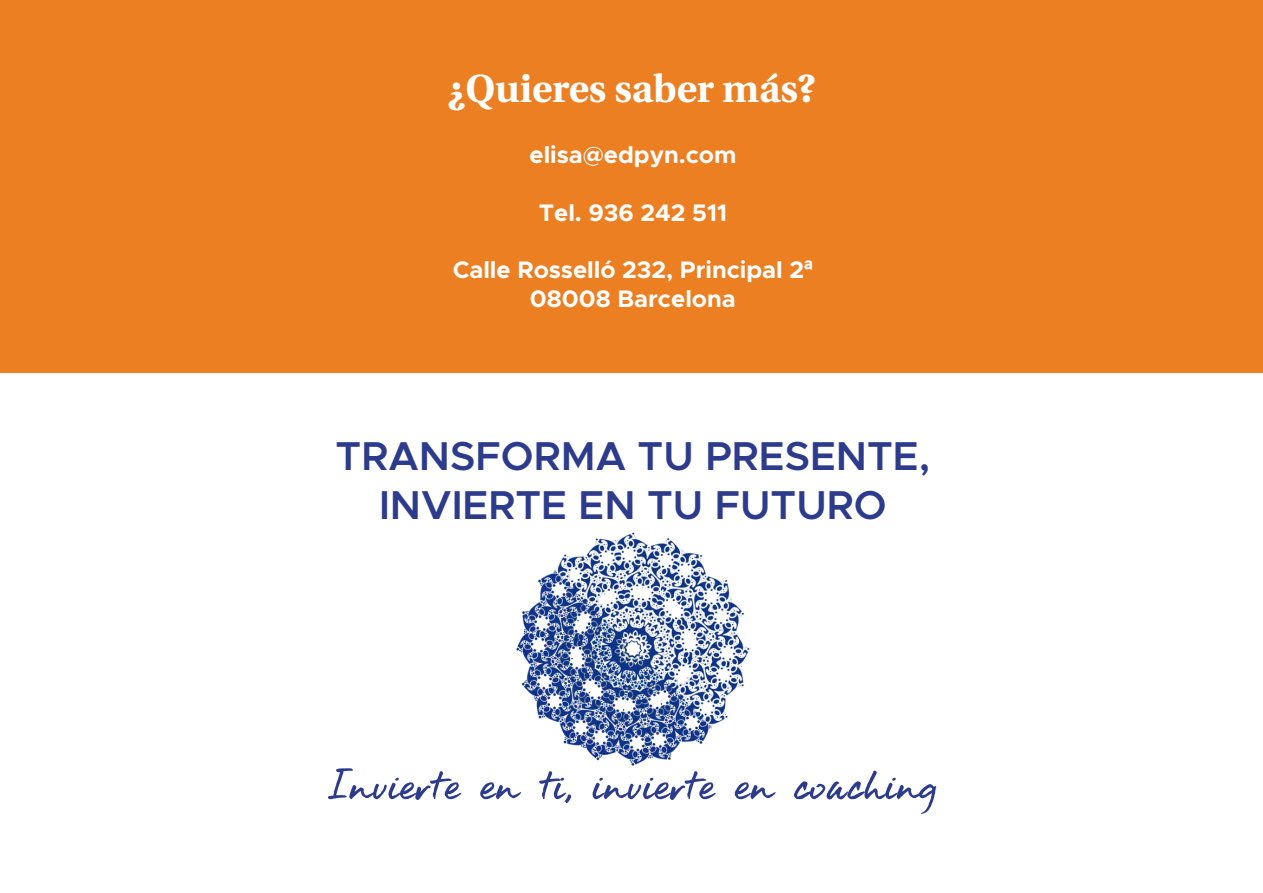
<style>
.page{position:relative;width:1263px;height:893px;background:#fff}
.page>*{position:absolute;margin:0;border:0;box-sizing:border-box;transform-origin:0 0}
.t1{font:78.75px "Aroha";color:#2c3b8b}
.t2{font:600 40.5px "Metropolis";color:#2c3b8b}
.t3{font:700 39px "Heuristica";color:#fff}
.t4{font:700 24px "Metropolis";color:#fff}
.s1{font-family:"Arial"}
</style>
<div class="page">
<div style="left:0;top:0;width:1263px;height:372px;background:#ed7f23"></div>
<img style="left:516px;top:532px;width:234px;height:234px">
<p class="t3" style="left:448px;top:57px;width:369px">¿Quieres saber más?</p>
<p class="t4" style="left:529px;top:139px;width:208px">elisa@edpyn.com</p>
<p class="t4" style="left:539px;top:197px;width:190px">Tel. 936 242 511</p>
<p class="t4" style="left:453px;top:255px;width:362px">Calle Rosselló 232, Principal 2<span class="s1">ª</span></p>
<p class="t4" style="left:530px;top:283px;width:207px">08008 Barcelona</p>
<p class="t2" style="left:336px;top:431px;width:596px">TRANSFORMA TU PRESENTE,</p>
<p class="t2" style="left:379px;top:479px;width:509px">INVIERTE EN TU FUTURO</p>
<p class="t1" style="left:328px;top:744px;width:611px">Invierte en ti, invierte en coaching</p>
</div>
